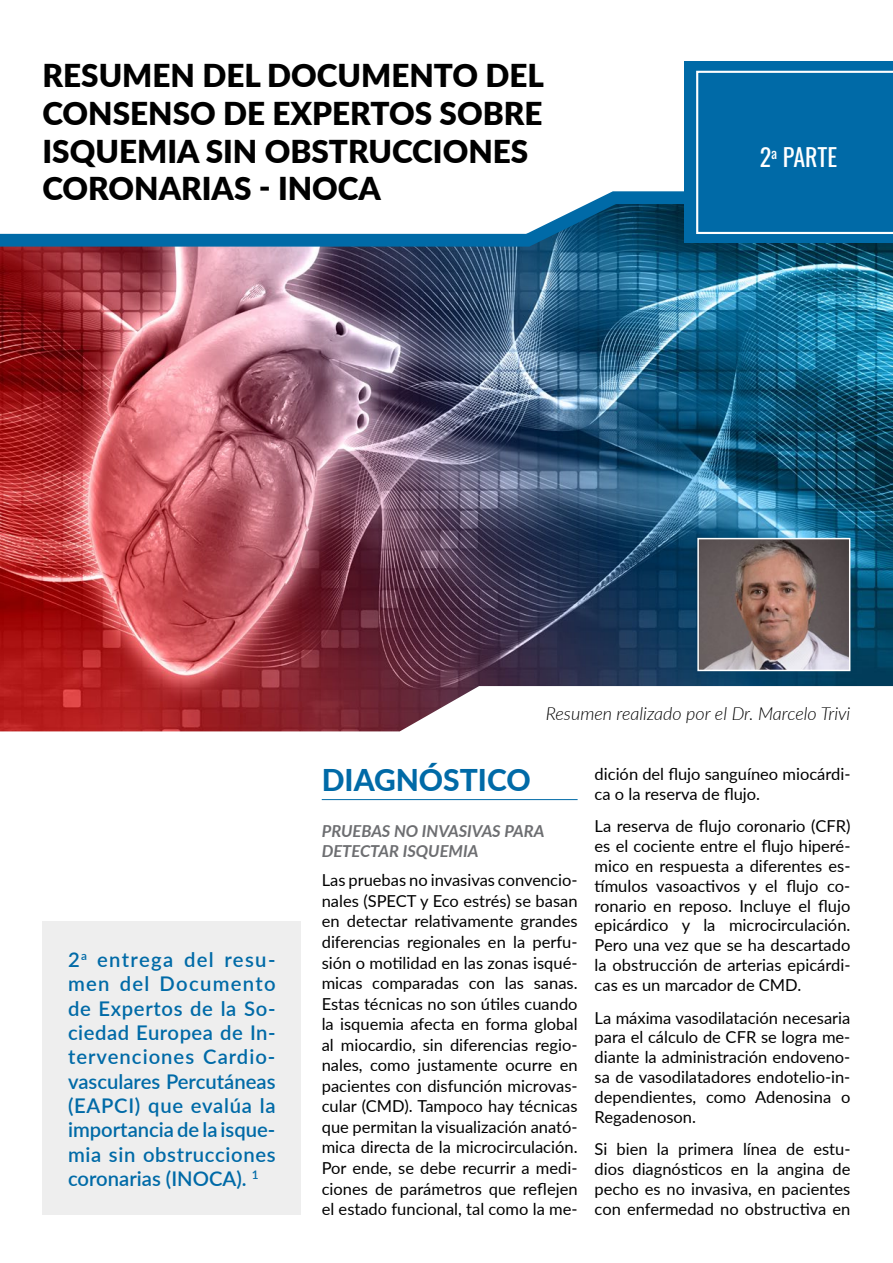
<style>
.page{position:relative;width:893px;height:1263px;background:#fff}
.page>*{position:absolute;margin:0;border:0;box-sizing:border-box;transform-origin:0 0}
.t1{font:900 31.5px/37.8px "Lato";color:#000}
.t2{font:800 30px "Lato";color:#006aa7}
.t3{font:24px "Oswald";color:#fff}
.t4{font:600 20.25px/24.3px "Lato";color:#006aa7;text-align:justify}
.t5{font:italic 300 18px "Lato";color:#000}
.t6{font:16.5px/19.8px "Lato";color:#000;text-align:justify}
.t7{font:italic 700 16.5px/20.5px "Lato";color:#6d6e71}
</style>
<div class="page">
<img style="left:0;top:253px;width:893px;height:478px">
<svg style="left:0;top:191px;width:893px;height:62px"></svg>
<div style="left:684px;top:62px;width:209px;height:181px;background:#006aa7"></div>
<svg style="left:696px;top:71px;width:197px;height:163px"></svg>
<hr style="left:322px;top:799px;width:256px;height:1px;background:#006aa7">
<div style="left:43px;top:921px;width:258px;height:294px;background:#eee"></div>
<img style="left:700px;top:541px;width:147px;height:127px">
<div style="left:697px;top:538px;width:153px;height:133px;border:2px solid #fff"></div>
<h1 class="t1" style="left:43px;top:55px;width:503px">RESUMEN DEL DOCUMENTO DEL<br>CONSENSO DE EXPERTOS SOBRE<br>ISQUEMIA SIN OBSTRUCCIONES<br>CORONARIAS - INOCA</h1>
<h3 class="t3" style="left:760px;top:136px;width:79px">2<sup>a</sup> PARTE</h3>
<p class="t4" style="left:68px;top:947px;width:209px">2<sup>a</sup> entrega del resu&shy;men del Documento de Expertos de la So&shy;ciedad Europea de In&shy;tervenciones Cardio&shy;vasculares Percutáneas (EAPCI) que evalúa la importancia de la isque&shy;mia sin obstrucciones coronarias (INOCA). <sup>1</sup></p>
<p class="t5" style="left:546px;top:700px;width:306px">Resumen realizado por el Dr. Marcelo Trivi</p>
<h2 class="t2" style="left:322px;top:757px;width:210px">DIAGNÓSTICO</h2>
<p class="t7" style="left:322px;top:820px;width:224px">PRUEBAS NO INVASIVAS PARA<br>DETECTAR ISQUEMIA</p>
<p class="t6" style="left:322px;top:869px;width:257px;line-height:20.5px">Las pruebas no invasivas convencio&shy;nales (SPECT y Eco estrés) se basan en detectar relativamente grandes diferencias regionales en la perfu&shy;sión o motilidad en las zonas isqué&shy;micas comparadas con las sanas.<br>Estas técnicas no son útiles cuando la isquemia afecta en forma global al miocardio, sin diferencias regio&shy;nales, como justamente ocurre en pacientes con disfunción microvas&shy;cular (CMD). Tampoco hay técnicas que permitan la visualización anató&shy;mica directa de la microcirculación.<br>Por ende, se debe recurrir a medi&shy;ciones de parámetros que reflejen el estado funcional, tal como la me-</p>
<p class="t6" style="left:595px;top:763px;width:257px">dición del flujo sanguíneo miocárdi&shy;ca o la reserva de flujo.</p>
<p class="t6" style="left:595px;top:815px;width:257px">La reserva de flujo coronario (CFR) es el cociente entre el flujo hiperé&shy;mico en respuesta a diferentes es&shy;tímulos vasoactivos y el flujo co&shy;ronario en reposo. Incluye el flujo epicárdico y la microcirculación.<br>Pero una vez que se ha descartado la obstrucción de arterias epicárdi&shy;cas es un marcador de CMD.</p>
<p class="t6" style="left:595px;top:1007px;width:257px">La máxima vasodilatación necesaria para el cálculo de CFR se logra me&shy;diante la administración endoveno&shy;sa de vasodilatadores endotelio-in&shy;dependientes, como Adenosina o Regadenoson.</p>
<p class="t6" style="left:595px;top:1139px;width:257px">Si bien la primera línea de estu&shy;dios diagnósticos en la angina de pecho es no invasiva, en pacientes con enfermedad no obstructiva en</p>
</div>
